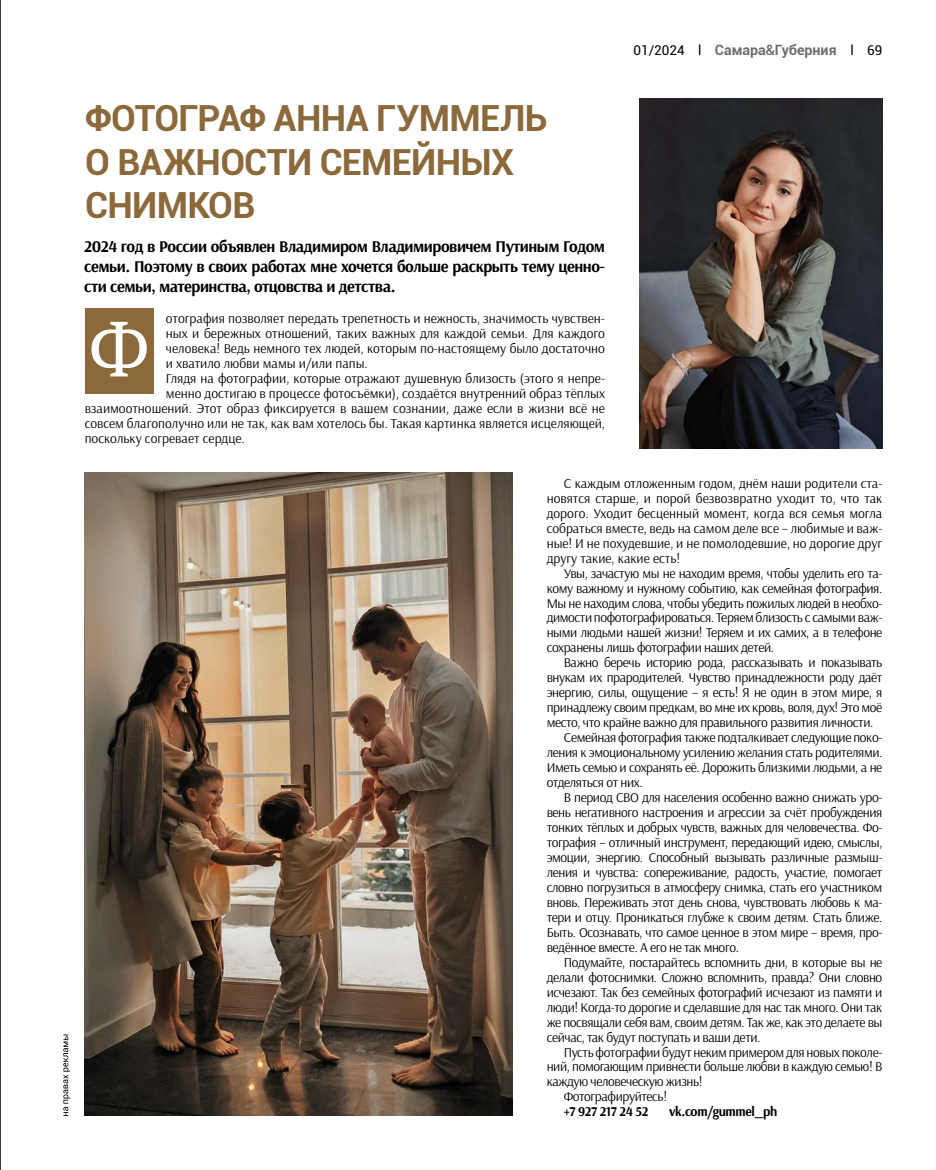
<style>
.page{position:relative;width:936px;height:1170px;background:#fff}
.page>*{position:absolute;margin:0;border:0;box-sizing:border-box;transform-origin:0 0}
.t1{font:78px "PT Serif";color:#fff}
.t2{font:700 36px/43.5px "Roboto";letter-spacing:-.02em;color:#8b693a}
.t3{font:700 16.5px/19.8px "Arsenal";letter-spacing:-.03em;color:#000;text-align:justify}
.t4{font:700 14.25px "Roboto";color:#6c6f71}
.t5{font:13.5px/15px "Arsenal";letter-spacing:-.03em;color:#000;text-align:justify}
.t6{font:13.5px "Arsenal";color:#000}
.t7{font:700 13.5px "Arsenal";letter-spacing:-.03em;color:#000}
.s1{font-weight:400;font-size:13.5px;color:#000}
.s2{font-weight:500}
</style>
<div class="page">
<div style="left:85px;top:308px;width:68px;height:85px;background:#8b693a"></div>
<img style="left:639px;top:99px;width:243px;height:349px">
<img style="left:85px;top:473px;width:427px;height:642px">
<svg style="left:63px;top:1034px;width:7px;height:81px"></svg>
<hr style="left:0;top:0;width:1px;height:1169px;background:#000">
<h2 class="t2" style="left:85px;top:95px;width:464px">ФОТОГРАФ АННА ГУММЕЛЬ<br>О ВАЖНОСТИ СЕМЕЙНЫХ<br>СНИМКОВ</h2>
<p class="t3" style="left:84px;top:237px;width:522px">2024 год в России объявлен Владимиром Владимировичем Путиным Годом семьи. Поэтому в своих работах мне хочется больше раскрыть тему ценно&shy;сти семьи, материнства, отцовства и детства.</p>
<p class="t6" style="left:166px;top:310px;width:440px">отография позволяет передать трепетность и нежность, значимость чувствен-</p>
<p class="t6" style="left:166px;top:325px;width:440px">ных и бережных отношений, таких важных для каждой семьи. Для каждого</p>
<p class="t6" style="left:166px;top:340px;width:440px">человека! Ведь немного тех людей, которым по-настоящему было достаточно</p>
<p class="t6" style="left:166px;top:355px;width:203px">и хватило любви мамы и/или папы.</p>
<p class="t6" style="left:166px;top:370px;width:440px">Глядя на фотографии, которые отражают душевную близость (этого я непре-</p>
<p class="t6" style="left:166px;top:385px;width:440px">менно достигаю в процессе фотосъёмки), создаётся внутренний образ тёплых</p>
<p class="t6" style="left:85px;top:400px;width:522px">взаимоотношений. Этот образ фиксируется в вашем сознании, даже если в жизни всё не</p>
<p class="t6" style="left:85px;top:415px;width:522px">совсем благополучно или не так, как вам хотелось бы. Такая картинка является исцеляющей,</p>
<p class="t6" style="left:85px;top:430px;width:162px">поскольку согревает сердце.</p>
<h1 class="t1" style="left:88px;top:298px;width:63px">Ф</h1>
<p class="t4" style="left:633px;top:40px;width:250px"><span class="s1">01/2024 l</span> Самара<span class="s2">&amp;</span>Губерния <span class="s1">l 69</span></p>
<p class="t5" style="left:546px;top:476px;width:337px;text-indent:17px">С каждым отложенным годом, днём наши родители ста&shy;новятся старше, и порой безвозвратно уходит то, что так дорого. Уходит бесценный момент, когда вся семья могла собраться вместе, ведь на самом деле все – любимые и важ&shy;ные! И не похудевшие, и не помолодевшие, но дорогие друг другу такие, какие есть!</p>
<p class="t5" style="left:546px;top:565px;width:337px;text-indent:17px">Увы, зачастую мы не находим время, чтобы уделить его та&shy;кому важному и нужному событию, как семейная фотография.<br>Мы не находим слова, чтобы убедить пожилых людей в необхо&shy;димости пофотографироваться. Теряем близость с самыми важ&shy;ными людьми нашей жизни! Теряем и их самих, а в телефоне сохранены лишь фотографии наших детей.</p>
<p class="t5" style="left:563px;top:655px;width:320px">Важно беречь историю рода, рассказывать и показывать</p>
<p class="t5" style="left:546px;top:670px;width:337px">внукам их прародителей. Чувство принадлежности роду даёт</p>
<p class="t5" style="left:546px;top:685px;width:337px">энергию, силы, ощущение – я есть! Я не один в этом мире, я</p>
<p class="t5" style="left:546px;top:700px;width:337px">принадлежу своим предкам, во мне их кровь, воля, дух! Это моё</p>
<p class="t5" style="left:546px;top:715px;width:328px">место, что крайне важно для правильного развития личности.</p>
<p class="t5" style="left:563px;top:730px;width:320px">Семейная фотография также подталкивает следующие поко-</p>
<p class="t5" style="left:546px;top:745px;width:337px">ления к эмоциональному усилению желания стать родителями.</p>
<p class="t5" style="left:546px;top:760px;width:337px">Иметь семью и сохранять её. Дорожить близкими людьми, а не</p>
<p class="t5" style="left:546px;top:775px;width:98px">отделяться от них.</p>
<p class="t5" style="left:563px;top:790px;width:320px">В период СВО для населения особенно важно снижать уро-</p>
<p class="t5" style="left:546px;top:805px;width:337px">вень негативного настроения и агрессии за счёт пробуждения</p>
<p class="t5" style="left:546px;top:820px;width:337px">тонких тёплых и добрых чувств, важных для человечества. Фо-</p>
<p class="t5" style="left:546px;top:835px;width:337px">тография – отличный инструмент, передающий идею, смыслы,</p>
<p class="t5" style="left:546px;top:849px;width:337px">эмоции, энергию. Способный вызывать различные размыш-</p>
<p class="t5" style="left:546px;top:864px;width:337px">ления и чувства: сопереживание, радость, участие, помогает</p>
<p class="t5" style="left:546px;top:879px;width:337px">словно погрузиться в атмосферу снимка, стать его участником</p>
<p class="t5" style="left:546px;top:894px;width:337px">вновь. Переживать этот день снова, чувствовать любовь к ма-</p>
<p class="t5" style="left:546px;top:909px;width:337px">тери и отцу. Проникаться глубже к своим детям. Стать ближе.</p>
<p class="t5" style="left:546px;top:924px;width:337px">Быть. Осознавать, что самое ценное в этом мире – время, про-</p>
<p class="t5" style="left:546px;top:939px;width:194px">ведённое вместе. А его не так много.</p>
<p class="t5" style="left:563px;top:954px;width:320px">Подумайте, постарайтесь вспомнить дни, в которые вы не</p>
<p class="t5" style="left:546px;top:969px;width:337px">делали фотоснимки. Сложно вспомнить, правда? Они словно</p>
<p class="t5" style="left:546px;top:984px;width:337px">исчезают. Так без семейных фотографий исчезают из памяти и</p>
<p class="t5" style="left:546px;top:999px;width:337px">люди! Когда-то дорогие и сделавшие для нас так много. Они так</p>
<p class="t5" style="left:546px;top:1014px;width:337px">же посвящали себя вам, своим детям. Так же, как это делаете вы</p>
<p class="t5" style="left:546px;top:1029px;width:215px">сейчас, так будут поступать и ваши дети.</p>
<p class="t5" style="left:563px;top:1044px;width:320px">Пусть фотографии будут неким примером для новых поколе-</p>
<p class="t5" style="left:546px;top:1059px;width:337px">ний, помогающим привнести больше любви в каждую семью! В</p>
<p class="t5" style="left:546px;top:1074px;width:157px">каждую человеческую жизнь!</p>
<p class="t5" style="left:563px;top:1089px;width:105px">Фотографируйтесь!</p>
<p class="t7" style="left:563px;top:1103px;width:86px">+7 927 217 24 52</p>
<p class="t7" style="left:669px;top:1103px;width:110px">vk.com/gummel_ph</p>
</div>
